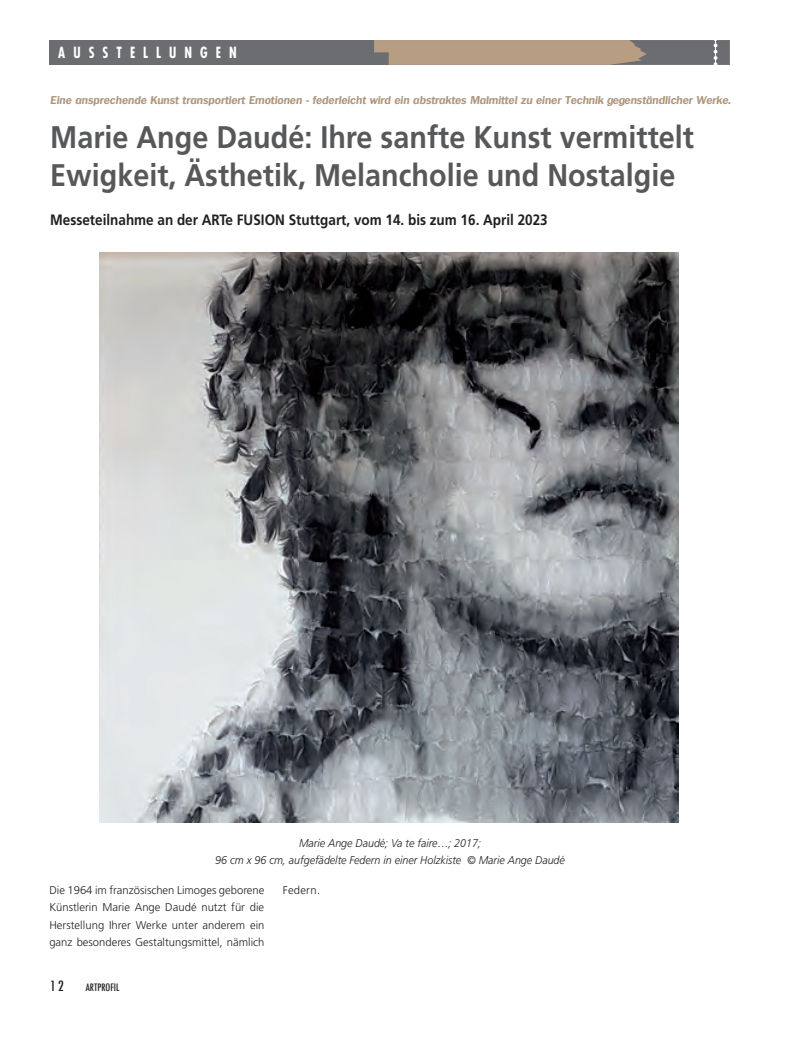
<style>
.page{position:relative;width:805px;height:1053px;background:#fff}
.page>*{position:absolute;margin:0;border:0;box-sizing:border-box;transform-origin:0 0}
.t1{font:700 31.25px/37.5px "Frutiger";color:#57585a;scale:.92 1}
.t2{font:700 15px "Frutiger";color:#231f20;scale:.9 1}
.t3{font:700 condensed 15px "Futura";letter-spacing:.6em;color:#fff;scale:.89 1}
.t4{font:500 condensed 13.75px "Futura";color:#231f20}
.t5{font:300 11.25px/17.5px "Frutiger";color:#231f20;text-align:justify}
.t6{font:italic 300 11.25px/16.2px "Frutiger";color:#231f20;text-align:center;scale:.95 1}
.t7{font:italic 700 11px "Futon";color:#ad967d}
.t8{font:500 condensed 10px "Futura";color:#231f20}
</style>
<div class="page">
<img style="left:99px;top:253px;width:579px;height:569px">
<div style="left:49px;top:40px;width:680px;height:25px;background:#6c6d70"></div>
<svg style="left:374px;top:40px;width:355px;height:25px"></svg>
<h2 class="t3" style="left:58px;top:43px;width:202px">AUSSTELLUNGEN</h2>
<p class="t7" style="left:50px;top:94px;width:681px">Eine ansprechende Kunst transportiert Emotionen - federleicht wird ein abstraktes Malmittel zu einer Technik gegenständlicher Werke.</p>
<h1 class="t1" style="left:50px;top:119px;width:701px">Marie Ange Daudé: Ihre sanfte Kunst vermittelt<br>Ewigkeit, Ästhetik, Melancholie und Nostalgie</h1>
<h2 class="t2" style="left:50px;top:211px;width:554px">Messeteilnahme an der ARTe FUSION Stuttgart, vom 14. bis zum 16. April 2023</h2>
<p class="t6" style="left:215px;top:835px;width:369px">Marie Ange Daudé; Va te faire…; 2017;<br>96 cm x 96 cm, aufgefädelte Federn in einer Holzkiste © Marie Ange Daudé</p>
<p class="t5" style="left:49px;top:881px;width:216px">Die 1964 im französischen Limoges geborene Künstlerin Marie Ange Daudé nutzt für die Herstellung Ihrer Werke unter anderem ein ganz besonderes Gestaltungsmittel, nämlich</p>
<p class="t5" style="left:283px;top:881px;width:39px">Federn.</p>
<p class="t4" style="left:50px;top:977px;width:15px">12</p>
<p class="t8" style="left:86px;top:980px;width:35px">ARTPROFIL</p>
</div>
